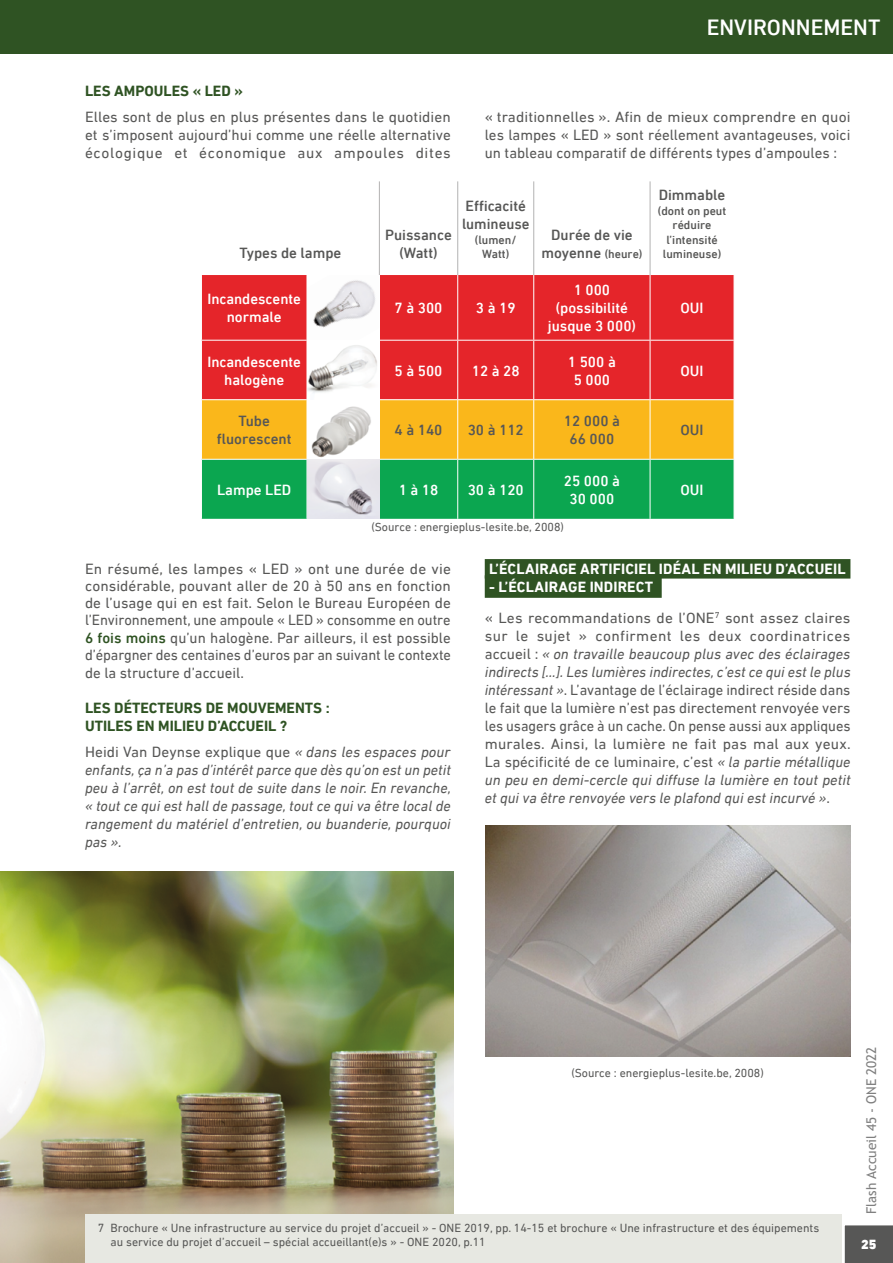
<style>
.page{position:relative;width:893px;height:1263px;background:#fff}
.page>*{position:absolute;margin:0;border:0;box-sizing:border-box;transform-origin:0 0}
.t1{font:500 22.5px "DIN Next LT Pro";color:#fff}
.texte_article{font:15px/18px "DIN Next LT Pro";color:#575756;text-align:justify}
.texte_article-2{font:italic 15px/18px "DIN Next LT Pro";color:#575756;text-align:justify}
.texte_article-3{font:500 15px/18px "DIN Next LT Pro";color:#fff;text-align:center}
.texte_article-4{font:500 15px/18px "DIN Next LT Pro";color:#575756;text-align:center}
.Titre_3{font:700 15px/18px "DIN Next LT Pro";color:#2f5323}
.Titre_2{font:700 15px "DIN Next LT Pro";letter-spacing:.01em;color:#fff}
.t2{font:13.5px "Trebuchet MS";color:#808080}
.t3{font:900 13.5px "DIN Next LT Pro";color:#fff}
.Note_de_bas_de_page{font:12px/14.4px "DIN Next LT Pro";color:#575756}
.texte_article-5{font:12px "DIN Next LT Pro";color:#575756}
.texte_article-6{font:500 12px/14.4px "DIN Next LT Pro";color:#575756;text-align:center}
.s1{font-size:12px}
.s2{font-weight:500;color:#2f5323}
.s3{font-style:normal}
.s4{font-style:italic}
</style>
<div class="page">
<div style="left:844px;top:1225px;width:49px;height:38px;background:#575756"></div>
<div style="left:0;top:0;width:893px;height:54px;background:#2f5323"></div>
<img style="left:0;top:872px;width:454px;height:391px">
<div style="left:85px;top:1214px;width:757px;height:49px;background:#e7e8e2"></div>
<div style="left:202px;top:275px;width:532px;height:124px;background:#e5252a"></div>
<svg style="left:202px;top:400px;width:532px;height:119px;background:#83af37"></svg>
<hr style="left:379px;top:275px;width:1px;height:65px;background:#fff">
<hr style="left:457px;top:275px;width:1px;height:65px;background:#fff">
<hr style="left:533px;top:275px;width:1px;height:65px;background:#fff">
<hr style="left:650px;top:275px;width:1px;height:65px;background:#fff">
<hr style="left:201px;top:340px;width:106px;height:1px;background:#fff">
<hr style="left:379px;top:340px;width:79px;height:1px;background:#fff">
<hr style="left:379px;top:341px;width:1px;height:58px;background:#fff">
<hr style="left:458px;top:340px;width:76px;height:1px;background:#fff">
<hr style="left:457px;top:341px;width:1px;height:58px;background:#fff">
<hr style="left:534px;top:340px;width:116px;height:1px;background:#fff">
<hr style="left:533px;top:341px;width:1px;height:58px;background:#fff">
<hr style="left:650px;top:340px;width:84px;height:1px;background:#fff">
<hr style="left:650px;top:341px;width:1px;height:58px;background:#fff">
<hr style="left:379px;top:400px;width:1px;height:59px;background:#fff">
<hr style="left:457px;top:400px;width:1px;height:59px;background:#fff">
<hr style="left:533px;top:400px;width:1px;height:59px;background:#fff">
<hr style="left:650px;top:400px;width:1px;height:59px;background:#fff">
<hr style="left:201px;top:459px;width:106px;height:1px;background:#fff">
<hr style="left:307px;top:460px;width:1px;height:59px;background:#fff">
<hr style="left:379px;top:459px;width:79px;height:1px;background:#fff">
<hr style="left:379px;top:460px;width:1px;height:59px;background:#fff">
<hr style="left:458px;top:459px;width:76px;height:1px;background:#fff">
<hr style="left:457px;top:460px;width:1px;height:59px;background:#fff">
<hr style="left:534px;top:459px;width:116px;height:1px;background:#fff">
<hr style="left:533px;top:460px;width:1px;height:59px;background:#fff">
<hr style="left:650px;top:459px;width:84px;height:1px;background:#fff">
<hr style="left:650px;top:460px;width:1px;height:59px;background:#fff">
<hr style="left:379px;top:181px;width:1px;height:94px;background:#b3b2b2">
<hr style="left:457px;top:181px;width:1px;height:94px;background:#b3b2b2">
<hr style="left:533px;top:181px;width:1px;height:94px;background:#b3b2b2">
<hr style="left:650px;top:181px;width:1px;height:94px;background:#b3b2b2">
<img style="left:307px;top:275px;width:72px;height:243px">
<div style="left:485px;top:559px;width:365px;height:20px;background:#2f5323"></div>
<div style="left:485px;top:575px;width:177px;height:23px;background:#2f5323"></div>
<img style="left:485px;top:825px;width:365px;height:231px">
<h3 class="Titre_3" style="left:85px;top:82px;width:159px">LES AMPOULES « LED »</h3>
<h1 class="t1" style="left:707px;top:15px;width:175px">ENVIRONNEMENT</h1>
<p class="texte_article" style="left:85px;top:108px;width:367px">Elles sont de plus en plus présentes dans le quotidien et s’imposent aujourd’hui comme une réelle alternative écologique et économique aux ampoules dites</p>
<p class="texte_article" style="left:485px;top:108px;width:367px">« traditionnelles ». Afin de mieux comprendre en quoi les lampes « LED » sont réellement avantageuses, voici un tableau comparatif de différents types d’ampoules :</p>
<p class="texte_article-4" style="left:239px;top:244px;width:103px">Types de lampe</p>
<p class="texte_article-4" style="left:385px;top:226px;width:68px">Puissance (Watt)</p>
<p class="texte_article-4" style="left:462px;top:197px;width:69px;text-align:left">Efficacité lumineuse</p>
<p class="texte_article-6" style="left:475px;top:232px;width:43px">(lumen/<br>Watt)</p>
<p class="texte_article-4" style="left:541px;top:226px;width:103px">Durée de vie moyenne <span class="s1">(heure)</span></p>
<p class="texte_article-3" style="left:207px;top:290px;width:95px">Incandescente normale</p>
<p class="texte_article-3" style="left:395px;top:299px;width:49px">7 à 300</p>
<p class="texte_article-3" style="left:476px;top:299px;width:41px">3 à 19</p>
<p class="texte_article-3" style="left:548px;top:281px;width:90px">1 000 (possibilité jusque 3 000)</p>
<p class="texte_article-4" style="left:659px;top:186px;width:68px">Dimmable</p>
<p class="texte_article-6" style="left:658px;top:203px;width:70px">(dont on peut réduire l’intensité lumineuse)</p>
<p class="texte_article-3" style="left:680px;top:299px;width:25px">OUI</p>
<p class="texte_article-3" style="left:207px;top:352px;width:95px">Incandescente halogène</p>
<p class="texte_article-3" style="left:395px;top:361px;width:49px">5 à 500</p>
<p class="texte_article-3" style="left:472px;top:361px;width:49px">12 à 28</p>
<p class="texte_article-3" style="left:568px;top:352px;width:49px">1 500 à<br>5 000</p>
<p class="texte_article-3" style="left:680px;top:361px;width:25px">OUI</p>
<p class="texte_article-4" style="left:217px;top:412px;width:76px">Tube fluorescent</p>
<p class="texte_article-4" style="left:395px;top:421px;width:49px">4 à 140</p>
<p class="texte_article-4" style="left:468px;top:421px;width:58px">30 à 112</p>
<p class="texte_article-4" style="left:564px;top:412px;width:58px">12 000 à<br>66 000</p>
<p class="texte_article-4" style="left:680px;top:421px;width:25px">OUI</p>
<p class="texte_article-3" style="left:217px;top:480px;width:76px">Lampe LED</p>
<p class="texte_article-3" style="left:399px;top:480px;width:41px">1 à 18</p>
<p class="texte_article-3" style="left:468px;top:480px;width:58px">30 à 120</p>
<p class="texte_article-3" style="left:564px;top:471px;width:58px">25 000 à<br>30 000</p>
<p class="texte_article-3" style="left:680px;top:480px;width:25px">OUI</p>
<p class="texte_article-5" style="left:371px;top:520px;width:194px">(Source : energieplus-lesite.be, 2008)</p>
<p class="texte_article" style="left:85px;top:560px;width:367px;line-height:17.4px">En résumé, les lampes « LED » ont une durée de vie considérable, pouvant aller de 20 à 50 ans en fonction de l’usage qui en est fait. Selon le Bureau Européen de l’Environnement, une ampoule « LED » consomme en outre <span class="s2">6 fois moins</span> qu’un halogène. Par ailleurs, il est possible d’épargner des centaines d’euros par an suivant le contexte de la structure d’accueil.</p>
<h3 class="Titre_3" style="left:85px;top:699px;width:246px">LES DÉTECTEURS DE MOUVEMENTS :<br>UTILES EN MILIEU D’ACCUEIL ?</h3>
<p class="texte_article-2" style="left:85px;top:743px;width:368px"><span class="s3">Heidi Van Deynse explique que</span> « dans les espaces pour enfants, ça n’a pas d’intérêt parce que dès qu’on est un petit peu à l’arrêt, on est tout de suite dans le noir. En revanche, « tout ce qui est hall de passage, tout ce qui va être local de rangement du matériel d’entretien, ou buanderie, pourquoi pas ».</p>
<h2 class="Titre_2" style="left:489px;top:560px;width:358px">L’ÉCLAIRAGE ARTIFICIEL IDÉAL EN MILIEU D’ACCUEIL</h2>
<h2 class="Titre_2" style="left:489px;top:578px;width:166px">- L’ÉCLAIRAGE INDIRECT</h2>
<p class="texte_article" style="left:485px;top:609px;width:367px">« Les recommandations de l’ONE<sup>7</sup> sont assez claires sur le sujet » confirment les deux coordinatrices accueil : <span class="s4">« on travaille beaucoup plus avec des éclairages indirects […]. Les lumières indirectes, c’est ce qui est le plus intéressant »</span>. L’avantage de l’éclairage indirect réside dans le fait que la lumière n’est pas directement renvoyée vers les usagers grâce à un cache. On pense aussi aux appliques murales. Ainsi, la lumière ne fait pas mal aux yeux.<br>La spécificité de ce luminaire, c’est <span class="s4">« la partie métallique un peu en demi-cercle qui diffuse la lumière en tout petit et qui va être renvoyée vers le plafond qui est incurvé »</span>.</p>
<p class="texte_article-5" style="left:571px;top:1066px;width:194px">(Source : energieplus-lesite.be, 2008)</p>
<h4 class="Note_de_bas_de_page" style="left:111px;top:1220px;width:710px;text-indent:-13px">7 Brochure « Une infrastructure au service du projet d’accueil » - ONE 2019, pp. 14-15 et brochure « Une infrastructure et des équipements au service du projet d’accueil – spécial accueillant(e)s » - ONE 2020, p.11</h4>
<p class="t2" style="left:863px;top:1214px;width:169px;rotate:-90deg">Flash Accueil 45 - ONE 2022</p>
<p class="t3" style="left:861px;top:1236px;width:17px">25</p>
</div>
